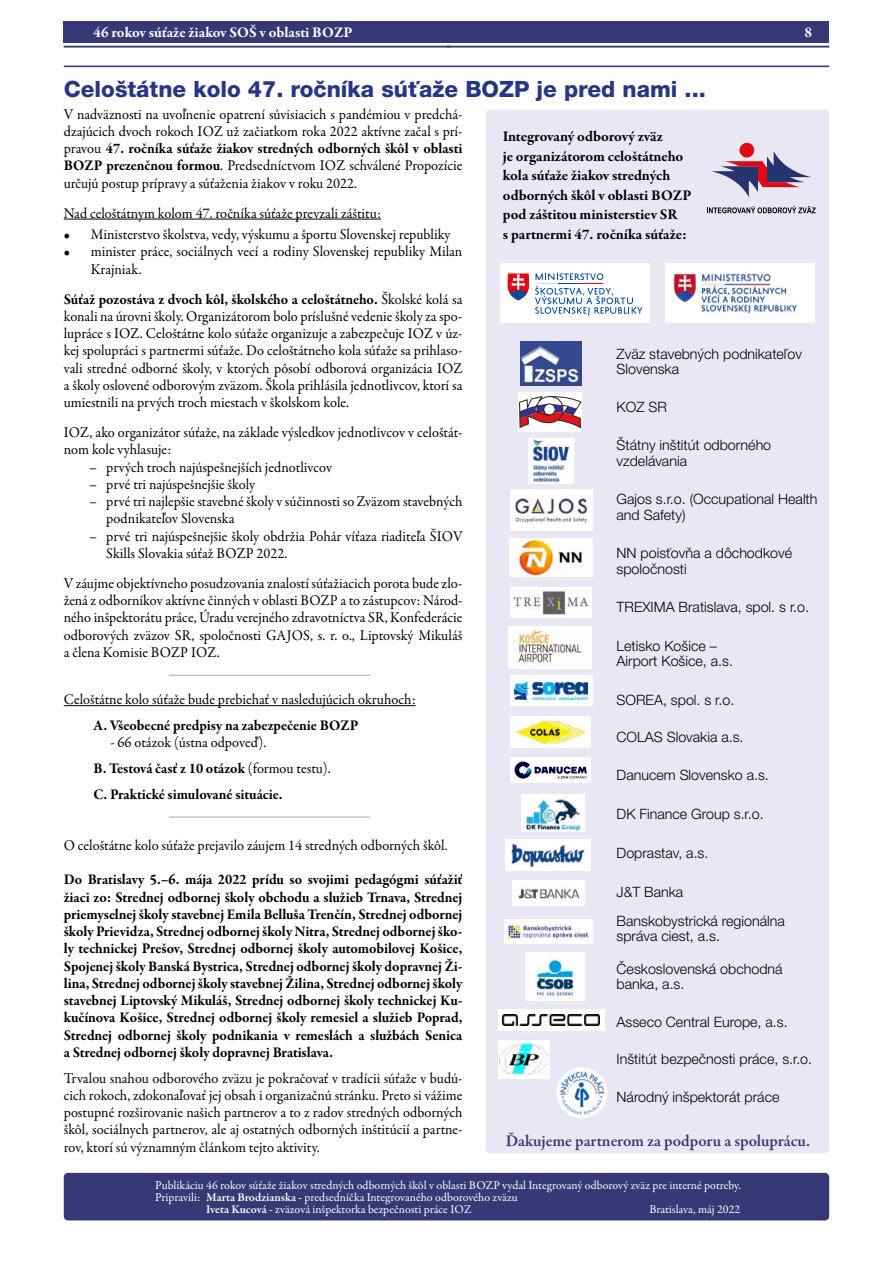
<style>
.page{position:relative;width:893px;height:1263px;background:#fff}
.page>*{position:absolute;margin:0;border:0;box-sizing:border-box;transform-origin:0 0}
.t1{font:800 22.5px "Helvetica Neue LT Pro";color:#273684}
.t2{font:600 16.5px "Garamond Premr Pro";letter-spacing:-.005em;color:#363976}
.t3{font:15px/17.2px "Garamond Premr Pro";color:#000;text-align:justify;scale:.96 1}
.t4{font:700 15px/17.2px "Garamond Premr Pro";color:#000;scale:.96 1}
.t5{font:700 15px/19.5px "Garamond Premr Pro";color:#000}
.t6{font:700 15px "Garamond Premr Pro";color:#fff}
.t7{font:300 14.25px/15.8px "Helvetica Neue LT Pro";color:#000}
.t8{font:12px "Garamond Premr Pro";color:#fff}
.s1{font-weight:700}
.s2{font-weight:400}
.s3{font-weight:600}
</style>
<div class="page">
<div style="left:486px;top:110px;width:343px;height:1043px;background:#e9e7f4;border-radius:4px"></div>
<div style="left:64px;top:21px;width:765px;height:22px;background:#363976"></div>
<hr style="left:64px;top:46px;width:386px;height:1px;background:#363976">
<hr style="left:447px;top:46px;width:382px;height:1px;background:#363976">
<div style="left:64px;top:1173px;width:765px;height:47px;background:#363976;border-radius:4px"></div>
<hr style="left:64px;top:219px;width:317px;height:1px;background:#000">
<hr style="left:64px;top:705px;width:352px;height:1px;background:#000">
<hr style="left:169px;top:675px;width:201px;height:1px;background:#a6a4cd">
<hr style="left:169px;top:817px;width:201px;height:1px;background:#a6a4cd">
<img style="left:520px;top:342px;width:62px;height:43px">
<img style="left:509px;top:538px;width:83px;height:39px">
<img style="left:508px;top:626px;width:83px;height:42px">
<img style="left:510px;top:587px;width:82px;height:31px">
<div style="left:510px;top:675px;width:82px;height:31px;background:#fff"></div>
<img style="left:514px;top:682px;width:74px;height:17px">
<img style="left:506px;top:839px;width:85px;height:32px">
<svg style="left:498px;top:1009px;width:106px;height:22px"></svg>
<img style="left:503px;top:1015px;width:96px;height:10px">
<img style="left:525px;top:953px;width:60px;height:47px">
<div style="left:510px;top:489px;width:82px;height:42px;background:#fff"></div>
<img style="left:515px;top:498px;width:73px;height:26px">
<img style="left:528px;top:438px;width:46px;height:46px">
<div style="left:739px;top:143px;width:15px;height:14px;background:#e30613;border-radius:50%"></div>
<svg style="left:712px;top:151px;width:99px;height:46px"></svg>
<svg style="left:707px;top:206px;width:109px;height:7px"></svg>
<hr style="left:64px;top:66px;width:765px;height:1px;background:#273684">
<div style="left:500px;top:263px;width:150px;height:59px;background:#fff"></div>
<svg style="left:535px;top:273px;width:107px;height:43px"></svg>
<svg style="left:507px;top:273px;width:22px;height:27px"></svg>
<div style="left:665px;top:263px;width:150px;height:59px;background:#fff"></div>
<img style="left:673px;top:273px;width:125px;height:40px">
<img style="left:556px;top:1067px;width:51px;height:51px;border-radius:26px">
<div style="left:521px;top:794px;width:64px;height:38px;background:#fff"></div>
<img style="left:525px;top:798px;width:56px;height:34px">
<img style="left:512px;top:880px;width:73px;height:26px">
<div style="left:504px;top:919px;width:88px;height:25px;background:#fff"></div>
<img style="left:507px;top:923px;width:82px;height:19px">
<img style="left:498px;top:1039px;width:52px;height:39px">
<div style="left:510px;top:716px;width:81px;height:32px;background:#fff"></div>
<img style="left:515px;top:720px;width:71px;height:25px">
<div style="left:510px;top:757px;width:81px;height:26px;background:#fff"></div>
<svg style="left:515px;top:761px;width:72px;height:17px"></svg>
<div style="left:518px;top:392px;width:64px;height:40px;background:#fff"></div>
<svg style="left:519px;top:395px;width:62px;height:33px"></svg>
<p class="t6" style="left:94px;top:23px;width:261px">46 rokov súťaže žiakov SOŠ v oblasti BOZP</p>
<p class="t6" style="left:805px;top:23px;width:9px">8</p>
<h1 class="t1" style="left:64px;top:75px;width:644px">Celoštátne kolo 47. ročníka súťaže BOZP je pred nami ...</h1>
<p class="t3" style="left:64px;top:106px;width:417px">V nadväznosti na uvoľnenie opatrení súvisiacich s pandémiou v predchá&shy;dzajúcich dvoch rokoch IOZ už začiatkom roka 2022 aktívne začal s prí&shy;pravou <span class="s1">47. ročníka súťaže žiakov stredných odborných škôl v oblasti BOZP prezenčnou formou</span>. Predsedníctvom IOZ schválené Propozície určujú postup prípravy a súťaženia žiakov v roku 2022.</p>
<p class="t3" style="left:64px;top:205px;width:332px">Nad celoštátnym kolom 47. ročníka súťaže prevzali záštitu:</p>
<p class="t3" style="left:64px;top:226px;width:404px">• Ministerstvo školstva, vedy, výskumu a športu Slovenskej republiky</p>
<p class="t3" style="left:91px;top:243px;width:389px;text-indent:-27px">• minister práce, sociálnych vecí a rodiny Slovenskej republiky Milan<br>Krajniak.</p>
<p class="t3" style="left:64px;top:291px;width:417px"><span class="s1">Súťaž pozostáva z dvoch kôl, školského a celoštátneho.</span> Školské kolá sa konali na úrovni školy. Organizátorom bolo príslušné vedenie školy za spo&shy;lupráce s IOZ. Celoštátne kolo súťaže organizuje a zabezpečuje IOZ v úz&shy;kej spolupráci s partnermi súťaže. Do celoštátneho kola súťaže sa prihlaso&shy;vali stredné odborné školy, v ktorých pôsobí odborová organizácia IOZ a školy oslovené odborovým zväzom. Škola prihlásila jednotlivcov, ktorí sa umiestnili na prvých troch miestach v školskom kole.</p>
<p class="t3" style="left:64px;top:424px;width:417px">IOZ, ako organizátor súťaže, na základe výsledkov jednotlivcov v celoštát&shy;nom kole vyhlasuje:</p>
<p class="t3" style="left:89px;top:459px;width:255px">– prvých troch najúspešnejších jednotlivcov</p>
<p class="t3" style="left:89px;top:476px;width:174px">– prvé tri najúspešnejšie školy</p>
<p class="t3" style="left:106px;top:493px;width:372px;text-indent:-17px">– prvé tri najlepšie stavebné školy v súčinnosti so Zväzom stavebných podnikateľov Slovenska</p>
<p class="t3" style="left:106px;top:528px;width:372px;text-indent:-17px">– prvé tri najúspešnejšie školy obdržia Pohár víťaza riaditeľa ŠIOV<br>Skills Slovakia súťaž BOZP 2022.</p>
<p class="t3" style="left:64px;top:575px;width:417px">V záujme objektívneho posudzovania znalostí súťažiacich porota bude zlo&shy;žená z odborníkov aktívne činných v oblasti BOZP a to zástupcov: Národ&shy;ného inšpektorátu práce, Úradu verejného zdravotníctva SR, Konfederácie odborových zväzov SR, spoločnosti GAJOS, s. r. o., Liptovský Mikuláš a člena Komisie BOZP IOZ.</p>
<p class="t3" style="left:64px;top:691px;width:368px">Celoštátne kolo súťaže bude prebiehať v nasledujúcich okruhoch:</p>
<p class="t4" style="left:94px;top:717px;width:277px">A. Všeobecné predpisy na zabezpečenie BOZP</p>
<p class="t4" style="left:94px;top:730px;width:249px;line-height:25.8px;text-indent:17px"><span class="s2">- 66 otázok (ústna odpoveď).<br></span>B. Testová časť z 10 otázok <span class="s2">(formou testu).<br></span>C. Praktické simulované situácie.</p>
<p class="t3" style="left:64px;top:837px;width:401px">O celoštátne kolo súťaže prejavilo záujem 14 stredných odborných škôl.</p>
<p class="t4" style="left:64px;top:871px;width:417px;text-align:justify">Do Bratislavy 5.–6. mája 2022 prídu so svojimi pedagógmi súťažiť žiaci zo: Strednej odbornej školy obchodu a služieb Trnava, Strednej priemyselnej školy stavebnej Emila Belluša Trenčín, Strednej odbornej školy Prievidza, Strednej odbornej školy Nitra, Strednej odbornej ško‑ ly technickej Prešov, Strednej odbornej školy automobilovej Košice, Spojenej školy Banská Bystrica, Strednej odbornej školy dopravnej Ži‑ lina, Strednej odbornej školy stavebnej Žilina, Strednej odbornej školy stavebnej Liptovský Mikuláš, Strednej odbornej školy technickej Ku‑ kučínova Košice, Strednej odbornej školy remesiel a služieb Poprad, Strednej odbornej školy podnikania v remeslách a službách Senica a Strednej odbornej školy dopravnej Bratislava.</p>
<p class="t3" style="left:64px;top:1070px;width:417px">Trvalou snahou odborového zväzu je pokračovať v tradícii súťaže v budú&shy;cich rokoch, zdokonaľovať jej obsah i organizačnú stránku. Preto si vážime postupné rozširovanie našich partnerov a to z radov stredných odborných škôl, sociálnych partnerov, ale aj ostatných odborných inštitúcií a partne&shy;rov, ktorí sú významným článkom tejto aktivity.</p>
<p class="t5" style="left:503px;top:127px;width:190px">Integrovaný odborový zväz<br>je organizátorom celoštátneho kola súťaže žiakov stredných odborných škôl v oblasti BOZP pod záštitou ministerstiev SR<br>s partnermi 47. ročníka súťaže:</p>
<p class="t7" style="left:617px;top:346px;width:187px;line-height:15px">Zväz stavebných podnikateľov<br>Slovenska</p>
<p class="t7" style="left:617px;top:399px;width:52px">KOZ SR</p>
<p class="t7" style="left:617px;top:437px;width:156px">Štátny inštitút odborného vzdelávania</p>
<p class="t7" style="left:617px;top:491px;width:202px">Gajos s.r.o. (Occupational Health and Safety)</p>
<p class="t7" style="left:617px;top:545px;width:177px">NN poisťovňa a dôchodkové spoločnosti</p>
<p class="t7" style="left:617px;top:599px;width:194px">TREXIMA Bratislava, spol. s r.o.</p>
<p class="t7" style="left:617px;top:637px;width:118px">Letisko Košice –<br>Airport Košice, a.s.</p>
<p class="t7" style="left:617px;top:691px;width:119px">SOREA, spol. s r.o.</p>
<p class="t7" style="left:617px;top:729px;width:128px">COLAS Slovakia a.s.</p>
<p class="t7" style="left:617px;top:766px;width:154px">Danucem Slovensko a.s.</p>
<p class="t7" style="left:617px;top:805px;width:149px">DK Finance Group s.r.o.</p>
<p class="t7" style="left:617px;top:844px;width:93px">Doprastav, a.s.</p>
<p class="t7" style="left:617px;top:877px;width:170px;line-height:29.1px">J&amp;T Banka<br>Banskobystrická regionálna</p>
<p class="t7" style="left:617px;top:927px;width:105px">správa ciest, a.s.</p>
<p class="t7" style="left:617px;top:961px;width:168px;line-height:15px">Československá obchodná banka, a.s.</p>
<p class="t7" style="left:617px;top:1013px;width:173px">Asseco Central Europe, a.s.</p>
<p class="t7" style="left:617px;top:1051px;width:197px">Inštitút bezpečnosti práce, s.r.o.</p>
<p class="t7" style="left:617px;top:1088px;width:164px">Národný inšpektorát práce</p>
<p class="t2" style="left:506px;top:1130px;width:306px">Ďakujeme partnerom za podporu a spoluprácu.</p>
<p class="t8" style="left:155px;top:1178px;width:587px">Publikáciu 46 rokov súťaže žiakov stredných odborných škôl v oblasti BOZP vydal Integrovaný odborový zväz pre interné potreby.</p>
<p class="t8" style="left:155px;top:1190px;width:364px">Pripravili: <span class="s3">Marta Brodzianska -</span> predsedníčka Integrovaného odborového zväzu</p>
<p class="t8" style="left:206px;top:1202px;width:267px"><span class="s3">Iveta Kucová -</span> zväzová inšpektorka bezpečnosti práce IOZ</p>
<p class="t8" style="left:649px;top:1202px;width:92px">Bratislava, máj 2022</p>
</div>
